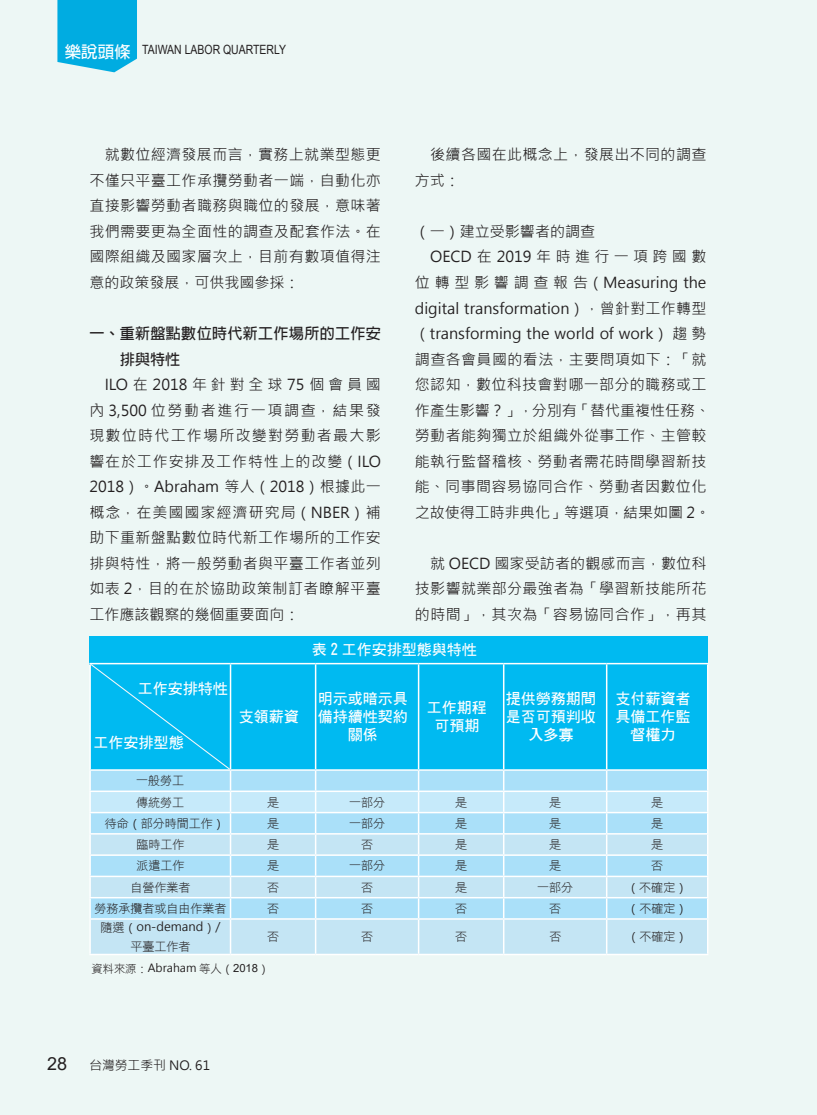
<style>
.page{position:relative;width:817px;height:1115px;background:#fff}
.page>*{position:absolute;margin:0;border:0;box-sizing:border-box;transform-origin:0 0}
.t1{font:15px/25.5px "Microsoft Jheng Hei";letter-spacing:.025em;color:#231f20;text-align:justify}
.t2{font:15px "Microsoft Jheng Hei";color:#231f20}
.t3{font:15px/18px "DF Hei Bd HK BF";color:#fff;text-align:center}
.t4{font:700 15px/25.5px "Adobe Fan Heiti Std";letter-spacing:.025em;color:#231f20}
.t5{font:15px "Microsoft Jheng Hei";letter-spacing:.29em;color:#231f20}
.t6{font:12.75px "Arial Narrow";color:#231f20}
.t7{font:12.75px "Microsoft Jheng Hei";color:#231f20}
.t8{font:12px/21.3px "DF Hei Lt HK BF";color:#231f20}
.t9{font:12px "Microsoft Jheng Hei";color:#231f20}
.t10{font:11.25px "Microsoft Jheng Hei";color:#231f20}
.s1{font-family:"Adobe Fan Heiti Std";font-weight:700;font-size:16.5px;color:#fff}
.s2{font-family:"Microsoft Jheng Hei"}
.s3{font-family:"DF Hei Lt HK BF"}
.s4{font-family:"Arial"}
.s5{font-family:"Arial";font-size:18px}
</style>
<div class="page">
<div style="left:0;top:0;width:816px;height:1114px;background:#edf7f5"></div>
<svg style="left:57px;top:0;width:80px;height:72px;background:#12b1e2"></svg>
<div style="left:89px;top:636px;width:618px;height:28px;background:#00baf1"></div>
<hr style="left:89px;top:662px;width:141px;height:2px;background:#fff">
<hr style="left:230px;top:662px;width:85px;height:2px;background:#fff">
<hr style="left:315px;top:662px;width:103px;height:2px;background:#fff">
<hr style="left:418px;top:662px;width:85px;height:2px;background:#fff">
<hr style="left:503px;top:662px;width:103px;height:2px;background:#fff">
<hr style="left:606px;top:662px;width:102px;height:2px;background:#fff">
<svg style="left:89px;top:664px;width:619px;height:290px;background:#7bd6f5"></svg>
<p class="t6" style="left:65px;top:40px;width:223px"><span class="s1">樂說頭條</span> TAIWAN LABOR QUARTERLY</p>
<p class="t1" style="left:89px;top:142px;width:293px;text-indent:15px">就數位經濟發展而言，實務上就業型態更不僅只平臺工作承攬勞動者一端，自動化亦直接影響勞動者職務與職位的發展，意味著我們需要更為全面性的調查及配套作法。在國際組織及國家層次上，目前有數項值得注意的政策發展，可供我國參採：</p>
<p class="t4" style="left:120px;top:321px;width:262px;text-indent:-31px">一、重新盤點數位時代新工作場所的工作安排與特性</p>
<p class="t1" style="left:89px;top:372px;width:293px;text-indent:15px">ILO在2018年針對全球75個會員國內 3,500 位勞動者進行一項調查，結果發現數位時代工作場所改變對勞動者最大影響在於工作安排及工作特性上的改變（ILO 2018）。Abraham 等人（2018）根據此一概念，在美國國家經濟研究局（NBER）補助下重新盤點數位時代新工作場所的工作安排與特性，將一般勞動者與平臺工作者並列如表 2，目的在於協助政策制訂者瞭解平臺工作應該觀察的幾個重要面向：</p>
<p class="t1" style="left:415px;top:142px;width:293px;text-indent:15px">後續各國在此概念上，發展出不同的調查方式：</p>
<p class="t2" style="left:415px;top:222px;width:181px">（一）建立受影響者的調查</p>
<p class="t5" style="left:430px;top:247px;width:277px">OECD在2019年時進行一項跨國數</p>
<p class="t2" style="left:415px;top:273px;width:293px">位轉型影響調查報告（Measuring the</p>
<p class="t2" style="left:415px;top:298px;width:293px">digital transformation），曾針對工作轉型</p>
<p class="t2" style="left:415px;top:324px;width:293px">（transforming the world of work）趨勢</p>
<p class="t1" style="left:415px;top:346px;width:293px">調查各會員國的看法，主要問項如下：「就</p>
<p class="t1" style="left:415px;top:372px;width:293px">您認知，數位科技會對哪一部分的職務或工</p>
<p class="t2" style="left:415px;top:400px;width:297px">作產生影響？」，分別有「替代重複性任務、</p>
<p class="t1" style="left:415px;top:423px;width:293px">勞動者能夠獨立於組織外從事工作、主管較</p>
<p class="t1" style="left:415px;top:448px;width:293px">能執行監督稽核、勞動者需花時間學習新技</p>
<p class="t1" style="left:415px;top:474px;width:293px">能、同事間容易協同合作、勞動者因數位化</p>
<p class="t2" style="left:415px;top:502px;width:297px">之故使得工時非典化」等選項，結果如圖 2。</p>
<p class="t1" style="left:415px;top:550px;width:293px;text-indent:15px">就 OECD 國家受訪者的觀感而言，數位科技影響就業部分最強者為「學習新技能所花的時間」，其次為「容易協同合作」，再其</p>
<p class="t3" style="left:138px;top:679px;width:92px">工作安排特性</p>
<p class="t3" style="left:94px;top:732px;width:91px">工作安排型態</p>
<p class="t8" style="left:136px;top:769px;width:49px">一般勞工傳統勞工</p>
<p class="t3" style="left:239px;top:707px;width:61px">支領薪資</p>
<p class="t3" style="left:311px;top:640px;width:167px">表 2 工作安排型態與特性</p>
<p class="t3" style="left:318px;top:689px;width:91px">明示或暗示具備持續性契約關係</p>
<p class="t3" style="left:427px;top:698px;width:61px">工作期程可預期</p>
<p class="t3" style="left:506px;top:689px;width:91px">提供勞務期間是否可預判收入多寡</p>
<p class="t3" style="left:615px;top:689px;width:76px">支付薪資者具備工作監督權力</p>
<p class="t8" style="left:267px;top:791px;width:13px">是</p>
<p class="t8" style="left:349px;top:791px;width:37px">一部分</p>
<p class="t8" style="left:455px;top:791px;width:13px">是</p>
<p class="t8" style="left:549px;top:791px;width:13px">是</p>
<p class="t8" style="left:651px;top:791px;width:13px">是</p>
<p class="t8" style="left:105px;top:812px;width:121px">待命<span class="s2">（</span>部分時間工作<span class="s2">）</span></p>
<p class="t8" style="left:267px;top:812px;width:13px">是</p>
<p class="t8" style="left:349px;top:812px;width:37px">一部分</p>
<p class="t8" style="left:455px;top:812px;width:13px">是</p>
<p class="t8" style="left:549px;top:812px;width:13px">是</p>
<p class="t8" style="left:651px;top:812px;width:13px">是</p>
<p class="t8" style="left:136px;top:833px;width:49px">臨時工作</p>
<p class="t8" style="left:267px;top:833px;width:13px">是</p>
<p class="t8" style="left:361px;top:833px;width:13px">否</p>
<p class="t8" style="left:455px;top:833px;width:13px">是</p>
<p class="t8" style="left:549px;top:833px;width:13px">是</p>
<p class="t8" style="left:651px;top:833px;width:13px">是</p>
<p class="t8" style="left:136px;top:854px;width:49px">派遣工作</p>
<p class="t8" style="left:267px;top:854px;width:13px">是</p>
<p class="t8" style="left:349px;top:854px;width:37px">一部分</p>
<p class="t8" style="left:455px;top:854px;width:13px">是</p>
<p class="t8" style="left:549px;top:854px;width:13px">是</p>
<p class="t8" style="left:651px;top:854px;width:13px">否</p>
<p class="t8" style="left:130px;top:876px;width:61px">自營作業者</p>
<p class="t8" style="left:267px;top:876px;width:13px">否</p>
<p class="t8" style="left:361px;top:876px;width:13px">否</p>
<p class="t8" style="left:455px;top:876px;width:13px">是</p>
<p class="t8" style="left:537px;top:876px;width:37px">一部分</p>
<p class="t8" style="left:627px;top:876px;width:61px"><span class="s2">（</span>不確定<span class="s2">）</span></p>
<p class="t8" style="left:94px;top:897px;width:133px">勞務承攬者或自由作業者</p>
<p class="t8" style="left:267px;top:897px;width:13px">否</p>
<p class="t8" style="left:361px;top:897px;width:13px">否</p>
<p class="t8" style="left:455px;top:897px;width:13px">否</p>
<p class="t8" style="left:549px;top:897px;width:13px">否</p>
<p class="t8" style="left:627px;top:897px;width:61px"><span class="s2">（</span>不確定<span class="s2">）</span></p>
<p class="t9" style="left:100px;top:918px;width:122px"><span class="s3">隨選</span>（on-demand）/</p>
<p class="t8" style="left:130px;top:935px;width:61px">平臺工作者</p>
<p class="t8" style="left:267px;top:925px;width:13px">否</p>
<p class="t8" style="left:361px;top:925px;width:13px">否</p>
<p class="t8" style="left:455px;top:925px;width:13px">否</p>
<p class="t8" style="left:549px;top:925px;width:13px">否</p>
<p class="t8" style="left:627px;top:925px;width:61px"><span class="s2">（</span>不確定<span class="s2">）</span></p>
<p class="t10" style="left:91px;top:960px;width:179px"><span class="s3">資料來源</span>：Abraham <span class="s3">等人</span>（<span class="s4">2018</span>）</p>
<p class="t7" style="left:47px;top:1056px;width:164px"><span class="s5">28</span> 台灣勞工季刊 NO. 61</p>
</div>
